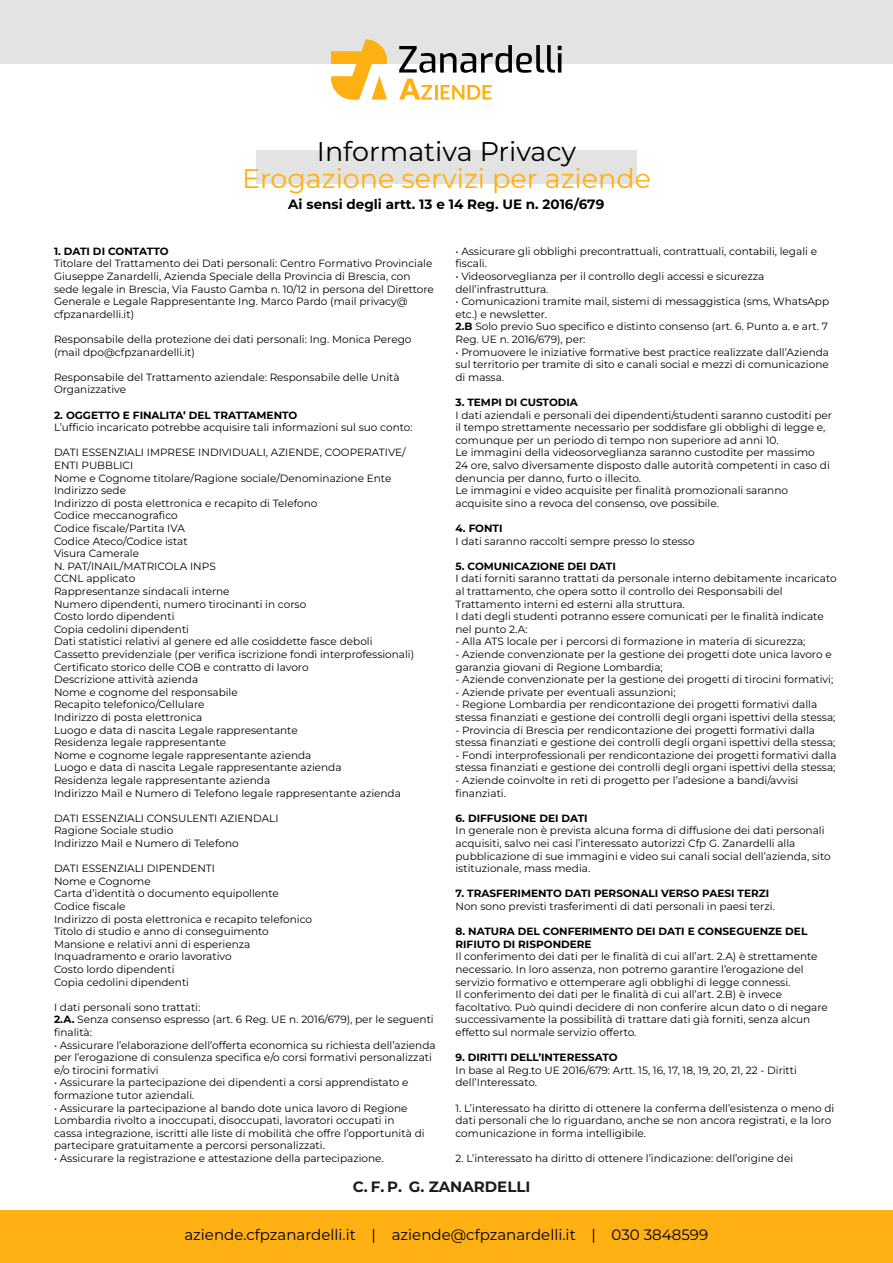
<style>
.page{position:relative;width:893px;height:1263px;background:#fff}
.page>*{position:absolute;margin:0;border:0;box-sizing:border-box;transform-origin:0 0}
.t1{font:27px "Montserrat";color:#ffb012}
.t2{font:27px "Montserrat";color:#000}
.t3{font:15px "Montserrat";color:#000}
.t4{font:700 15px "Montserrat";color:#1c1c1c}
.t5{font:700 13.5px "Montserrat";color:#000}
.t6{font:10.5px/12.6px "Montserrat";color:#000}
.t7{font:700 10.5px/12.6px "Montserrat";color:#000}
.s1{font-weight:700}
</style>
<div class="page">
<div style="left:0;top:0;width:893px;height:64px;background:#e3e3e3"></div>
<div style="left:256px;top:151px;width:381px;height:33px;background:#e3e3e3"></div>
<svg style="left:399px;top:45px;width:163px;height:28px"></svg>
<svg style="left:399px;top:79px;width:93px;height:21px"></svg>
<svg style="left:349px;top:40px;width:38px;height:60px"></svg>
<svg style="left:331px;top:51px;width:18px;height:49px"></svg>
<div style="left:0;top:1210px;width:893px;height:53px;background:#ffb012"></div>
<h1 class="t2" style="left:317px;top:133px;width:261px">Informativa Privacy</h1>
<h1 class="t1" style="left:242px;top:160px;width:410px">Erogazione servizi per aziende</h1>
<p class="t5" style="left:288px;top:195px;width:317px">Ai sensi degli artt. 13 e 14 Reg. UE n. 2016/679</p>
<p class="t7" style="left:54px;top:244px;width:116px">1. DATI DI CONTATTO</p>
<p class="t6" style="left:54px;top:257px;width:381px">Titolare del Trattamento dei Dati personali: Centro Formativo Provinciale Giuseppe Zanardelli, Azienda Speciale della Provincia di Brescia, con sede legale in Brescia, Via Fausto Gamba n. 10/12 in persona del Direttore Generale e Legale Rappresentante Ing. Marco Pardo (mail privacy@ cfpzanardelli.it)</p>
<p class="t6" style="left:54px;top:332px;width:359px">Responsabile della protezione dei dati personali: Ing. Monica Perego (mail dpo@cfpzanardelli.it)</p>
<p class="t6" style="left:54px;top:370px;width:347px">Responsabile del Trattamento aziendale: Responsabile delle Unità<br>Organizzative</p>
<p class="t7" style="left:54px;top:408px;width:245px">2. OGGETTO E FINALITA’ DEL TRATTAMENTO</p>
<p class="t6" style="left:54px;top:421px;width:360px">L’ufficio incaricato potrebbe acquisire tali informazioni sul suo conto:</p>
<p class="t6" style="left:54px;top:446px;width:362px">DATI ESSENZIALI IMPRESE INDIVIDUALI, AZIENDE, COOPERATIVE/ ENTI PUBBLICI<br>Nome e Cognome titolare/Ragione sociale/Denominazione Ente Indirizzo sede<br>Indirizzo di posta elettronica e recapito di Telefono<br>Codice meccanografico<br>Codice fiscale/Partita IVA<br>Codice Ateco/Codice istat<br>Visura Camerale<br>N. PAT/INAIL/MATRICOLA INPS<br>CCNL applicato<br>Rappresentanze sindacali interne<br>Numero dipendenti, numero tirocinanti in corso<br>Costo lordo dipendenti<br>Copia cedolini dipendenti<br>Dati statistici relativi al genere ed alle cosiddette fasce deboli Cassetto previdenziale (per verifica iscrizione fondi interprofessionali)<br>Certificato storico delle COB e contratto di lavoro<br>Descrizione attività azienda<br>Nome e cognome del responsabile<br>Recapito telefonico/Cellulare<br>Indirizzo di posta elettronica<br>Luogo e data di nascita Legale rappresentante<br>Residenza legale rappresentante<br>Nome e cognome legale rappresentante azienda<br>Luogo e data di nascita Legale rappresentante azienda<br>Residenza legale rappresentante azienda<br>Indirizzo Mail e Numero di Telefono legale rappresentante azienda</p>
<p class="t6" style="left:54px;top:811px;width:226px">DATI ESSENZIALI CONSULENTI AZIENDALI<br>Ragione Sociale studio<br>Indirizzo Mail e Numero di Telefono</p>
<p class="t6" style="left:54px;top:862px;width:260px">DATI ESSENZIALI DIPENDENTI<br>Nome e Cognome<br>Carta d’identità o documento equipollente<br>Codice fiscale<br>Indirizzo di posta elettronica e recapito telefonico<br>Titolo di studio e anno di conseguimento<br>Mansione e relativi anni di esperienza<br>Inquadramento e orario lavorativo<br>Costo lordo dipendenti<br>Copia cedolini dipendenti</p>
<p class="t6" style="left:54px;top:1000px;width:381px">I dati personali sono trattati:<br><span class="s1">2.A.</span> Senza consenso espresso (art. 6 Reg. UE n. 2016/679), per le seguenti finalità:</p>
<p class="t6" style="left:54px;top:1038px;width:383px">• Assicurare l’elaborazione dell’offerta economica su richiesta dell’azienda per l’erogazione di consulenza specifica e/o corsi formativi personalizzati e/o tirocini formativi</p>
<p class="t6" style="left:54px;top:1076px;width:356px">• Assicurare la partecipazione dei dipendenti a corsi apprendistato e formazione tutor aziendali.</p>
<p class="t6" style="left:54px;top:1101px;width:372px">• Assicurare la partecipazione al bando dote unica lavoro di Regione Lombardia rivolto a inoccupati, disoccupati, lavoratori occupati in cassa integrazione, iscritti alle liste di mobilità che offre l’opportunità di partecipare gratuitamente a percorsi personalizzati.</p>
<p class="t6" style="left:54px;top:1151px;width:331px">• Assicurare la registrazione e attestazione della partecipazione.</p>
<p class="t6" style="left:455px;top:244px;width:363px">• Assicurare gli obblighi precontrattuali, contrattuali, contabili, legali e fiscali.</p>
<p class="t6" style="left:455px;top:269px;width:310px">• Videosorveglianza per il controllo degli accessi e sicurezza dell’infrastruttura.</p>
<p class="t6" style="left:455px;top:295px;width:375px">• Comunicazioni tramite mail, sistemi di messaggistica (sms, WhatsApp etc.) e newsletter.<br><span class="s1">2.B</span> Solo previo Suo specifico e distinto consenso (art. 6. Punto a. e art. 7<br>Reg. UE n. 2016/679), per:</p>
<p class="t6" style="left:455px;top:345px;width:375px;text-align:justify">• Promuovere le iniziative formative best practice realizzate dall’Azienda sul territorio per tramite di sito e canali social e mezzi di comunicazione di massa.</p>
<p class="t7" style="left:455px;top:395px;width:124px">3. TEMPI DI CUSTODIA</p>
<p class="t6" style="left:455px;top:408px;width:378px">I dati aziendali e personali dei dipendenti/studenti saranno custoditi per il tempo strettamente necessario per soddisfare gli obblighi di legge e, comunque per un periodo di tempo non superiore ad anni 10.<br>Le immagini della videosorveglianza saranno custodite per massimo<br>24 ore, salvo diversamente disposto dalle autorità competenti in caso di denuncia per danno, furto o illecito.<br>Le immagini e video acquisite per finalità promozionali saranno acquisite sino a revoca del consenso, ove possibile.</p>
<p class="t7" style="left:455px;top:521px;width:49px">4. FONTI</p>
<p class="t6" style="left:455px;top:534px;width:241px">I dati saranno raccolti sempre presso lo stesso</p>
<p class="t7" style="left:455px;top:559px;width:162px">5. COMUNICAZIONE DEI DATI</p>
<p class="t6" style="left:455px;top:572px;width:383px">I dati forniti saranno trattati da personale interno debitamente incaricato al trattamento, che opera sotto il controllo dei Responsabili del Trattamento interni ed esterni alla struttura.<br>I dati degli studenti potranno essere comunicati per le finalità indicate nel punto 2.A:</p>
<p class="t6" style="left:455px;top:635px;width:352px">- Alla ATS locale per i percorsi di formazione in materia di sicurezza;</p>
<p class="t6" style="left:455px;top:647px;width:378px">- Aziende convenzionate per la gestione dei progetti dote unica lavoro e garanzia giovani di Regione Lombardia;</p>
<p class="t6" style="left:455px;top:673px;width:379px">- Aziende convenzionate per la gestione dei progetti di tirocini formativi;</p>
<p class="t6" style="left:455px;top:685px;width:222px">- Aziende private per eventuali assunzioni;</p>
<p class="t6" style="left:455px;top:698px;width:381px">- Regione Lombardia per rendicontazione dei progetti formativi dalla stessa finanziati e gestione dei controlli degli organi ispettivi della stessa;</p>
<p class="t6" style="left:455px;top:723px;width:381px">- Provincia di Brescia per rendicontazione dei progetti formativi dalla stessa finanziati e gestione dei controlli degli organi ispettivi della stessa;</p>
<p class="t6" style="left:455px;top:748px;width:383px">- Fondi interprofessionali per rendicontazione dei progetti formativi dalla stessa finanziati e gestione dei controlli degli organi ispettivi della stessa;</p>
<p class="t6" style="left:455px;top:773px;width:344px">- Aziende coinvolte in reti di progetto per l’adesione a bandi/avvisi finanziati.</p>
<p class="t7" style="left:455px;top:811px;width:134px">6. DIFFUSIONE DEI DATI</p>
<p class="t6" style="left:455px;top:824px;width:377px">In generale non è prevista alcuna forma di diffusione dei dati personali acquisiti, salvo nei casi l’interessato autorizzi Cfp G. Zanardelli alla pubblicazione di sue immagini e video sui canali social dell’azienda, sito istituzionale, mass media.</p>
<p class="t7" style="left:455px;top:887px;width:315px">7. TRASFERIMENTO DATI PERSONALI VERSO PAESI TERZI</p>
<p class="t6" style="left:455px;top:899px;width:321px">Non sono previsti trasferimenti di dati personali in paesi terzi.</p>
<p class="t7" style="left:455px;top:925px;width:353px">8. NATURA DEL CONFERIMENTO DEI DATI E CONSEGUENZE DEL<br>RIFIUTO DI RISPONDERE</p>
<p class="t6" style="left:455px;top:950px;width:374px">Il conferimento dei dati per le finalità di cui all’art. 2.A) è strettamente necessario. In loro assenza, non potremo garantire l’erogazione del servizio formativo e ottemperare agli obblighi di legge connessi.<br>Il conferimento dei dati per le finalità di cui all’art. 2.B) è invece facoltativo. Può quindi decidere di non conferire alcun dato o di negare successivamente la possibilità di trattare dati già forniti, senza alcun effetto sul normale servizio offerto.</p>
<p class="t7" style="left:455px;top:1051px;width:164px">9. DIRITTI DELL’INTERESSATO</p>
<p class="t6" style="left:455px;top:1063px;width:343px">In base al Reg.to UE 2016/679: Artt. 15, 16, 17, 18, 19, 20, 21, 22 - Diritti dell’Interessato.</p>
<p class="t6" style="left:455px;top:1101px;width:380px">1. L’interessato ha diritto di ottenere la conferma dell’esistenza o meno di dati personali che lo riguardano, anche se non ancora registrati, e la loro comunicazione in forma intelligibile.</p>
<p class="t6" style="left:455px;top:1151px;width:339px">2. L’interessato ha diritto di ottenere l’indicazione: dell’origine dei</p>
<h2 class="t4" style="left:353px;top:1176px;width:179px">C. F. P. G. ZANARDELLI</h2>
<h2 class="t3" style="left:184px;top:1224px;width:525px">aziende.cfpzanardelli.it | aziende@cfpzanardelli.it | 030 3848599</h2>
</div>
